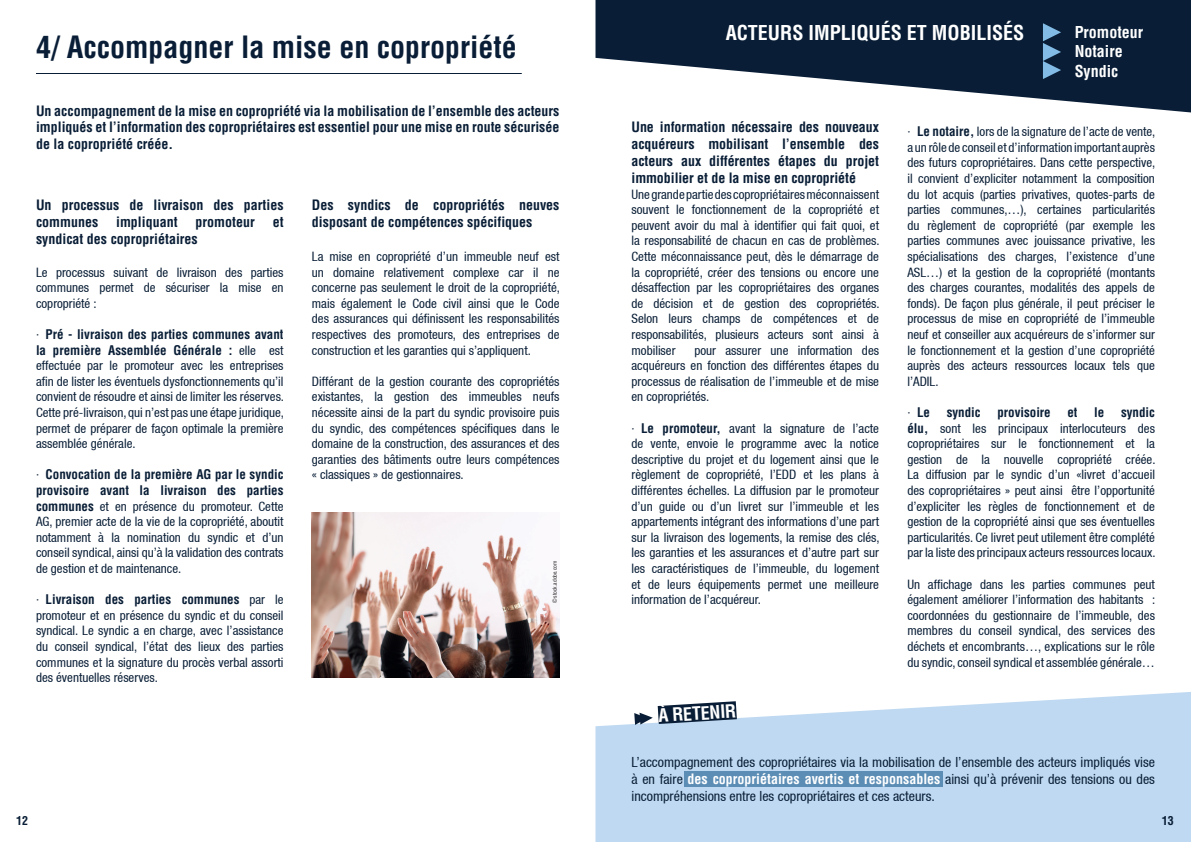
<style>
.page{position:relative;width:1191px;height:842px;background:#fff}
.page>*{position:absolute;margin:0;border:0;box-sizing:border-box;transform-origin:0 0}
.t1{font:700 condensed 30px "Helvetica LT Std";color:#091e36}
.t2{font:700 condensed 20px "Helvetica LT Std";color:#fff}
.t3{font:700 condensed 18px "Helvetica LT Std";color:#fff}
.t4{font:700 condensed 16px/19.8px "Helvetica LT Std";color:#fff}
.t5{font:700 condensed 14px/16.8px "Helvetica LT Std";color:#091e36;text-align:justify}
.t6{font:condensed 14px/16.8px "Helvetica 57";color:#091e36;text-align:justify}
.t7{font:condensed 13px/15.6px "Helvetica 57";color:#091e36;text-align:justify}
.t8{font:700 condensed 13px/15.6px "Helvetica LT Std";color:#091e36}
.t9{font:700 condensed 12px "Helvetica LT Std";color:#091e36}
.t10{font:condensed 5.5px "Helvetica LT Std";color:#231f20}
.s1{font-family:"Helvetica 57";font-weight:400}
.s2{font-family:"Helvetica LT Std";font-weight:700}
.s3{font-family:"Helvetica LT Std";font-weight:700;color:#fff}
</style>
<div class="page">
<hr style="left:36px;top:73px;width:486px;height:1px;background:#091e36">
<svg style="left:595px;top:692px;width:596px;height:150px;background:#c3dcf2"></svg>
<div style="left:685px;top:771px;width:258px;height:15px;background:#5b8db5"></div>
<img style="left:312px;top:512px;width:247px;height:165px">
<svg style="left:595px;top:0;width:596px;height:112px;fill:#091e36"></svg>
<svg style="left:1043px;top:23px;width:18px;height:56px"></svg>
<svg style="left:634px;top:692px;width:121px;height:42px"></svg>
<h1 class="t1" style="left:36px;top:28px;width:482px">4/ Accompagner la mise en copropriété</h1>
<p class="t5" style="left:36px;top:102px;width:525px">Un accompagnement de la mise en copropriété via la mobilisation de l’ensemble des acteurs impliqués et l’information des copropriétaires est essentiel pour une mise en route sécurisée de la copropriété créée.</p>
<p class="t5" style="left:36px;top:197px;width:249px">Un processus de livraison des parties communes</p>
<p class="t5" style="left:116px;top:213px;width:63px">impliquant</p>
<p class="t5" style="left:196px;top:213px;width:61px">promoteur</p>
<p class="t5" style="left:273px;top:213px;width:12px">et</p>
<p class="t5" style="left:36px;top:230px;width:163px">syndicat des copropriétaires</p>
<p class="t7" style="left:36px;top:264px;width:249px">Le processus suivant de livraison des parties communes permet de sécuriser la mise en copropriété :</p>
<p class="t8" style="left:36px;top:326px;width:249px"><span class="s1">·</span> Pré - livraison des parties communes avant la première Assemblée Générale : <span class="s1">elle est</span></p>
<p class="t7" style="left:36px;top:358px;width:249px">effectuée par le promoteur avec les entreprises afin de lister les éventuels dysfonctionnements qu’il convient de résoudre et ainsi de limiter les réserves.<br>Cette pré-livraison, qui n’est pas une étape juridique, permet de préparer de façon optimale la première assemblée générale.</p>
<p class="t8" style="left:36px;top:467px;width:249px"><span class="s1">·</span> Convocation de la première AG par le syndic provisoire avant la livraison des parties</p>
<p class="t7" style="left:36px;top:498px;width:249px"><span class="s2">communes</span> et en présence du promoteur. Cette AG, premier acte de la vie de la copropriété, aboutit notamment à la nomination du syndic et d’un conseil syndical, ainsi qu’à la validation des contrats de gestion et de maintenance.</p>
<p class="t8" style="left:36px;top:592px;width:249px"><span class="s1">·</span> Livraison des parties communes <span class="s1">par le</span></p>
<p class="t7" style="left:36px;top:607px;width:249px">promoteur et en présence du syndic et du conseil syndical. Le syndic a en charge, avec l’assistance du conseil syndical, l’état des lieux des parties communes et la signature du procès verbal assorti des éventuelles réserves.</p>
<p class="t5" style="left:312px;top:197px;width:249px">Des syndics de copropriétés neuves disposant de compétences spécifiques</p>
<p class="t7" style="left:312px;top:248px;width:249px">La mise en copropriété d’un immeuble neuf est un domaine relativement complexe car il ne concerne pas seulement le droit de la copropriété, mais également le Code civil ainsi que le Code des assurances qui définissent les responsabilités respectives des promoteurs, des entreprises de construction et les garanties qui s’appliquent.</p>
<p class="t7" style="left:312px;top:373px;width:249px">Différant de la gestion courante des copropriétés existantes, la gestion des immeubles neufs nécessite ainsi de la part du syndic provisoire puis du syndic, des compétences spécifiques dans le domaine de la construction, des assurances et des garanties des bâtiments outre leurs compétences « classiques » de gestionnaires.</p>
<p class="t10" style="left:551px;top:603px;width:44px;rotate:-90deg">© stock.adobe.com</p>
<h2 class="t2" style="left:725px;top:20px;width:300px">ACTEURS IMPLIQUÉS ET MOBILISÉS</h2>
<p class="t4" style="left:1074px;top:22px;width:70px">Promoteur<br>Notaire<br>Syndic</p>
<p class="t5" style="left:631px;top:119px;width:249px">Une information nécessaire des nouveaux acquéreurs mobilisant l’ensemble des acteurs aux différentes étapes du projet immobilier et de la mise en copropriété</p>
<p class="t7" style="left:631px;top:186px;width:249px">Une grande partie des copropriétaires méconnaissent souvent le fonctionnement de la copropriété et peuvent avoir du mal à identifier qui fait quoi, et la responsabilité de chacun en cas de problèmes.<br>Cette méconnaissance peut, dès le démarrage de la copropriété, créer des tensions ou encore une désaffection par les copropriétaires des organes de décision et de gestion des copropriétés.<br>Selon leurs champs de compétences et de responsabilités, plusieurs acteurs sont ainsi à mobiliser</p>
<p class="t7" style="left:631px;top:342px;width:249px;text-indent:63px">pour assurer une information des acquéreurs en fonction des différentes étapes du processus de réalisation de l’immeuble et de mise en copropriétés.</p>
<p class="t7" style="left:631px;top:420px;width:249px">· <span class="s2">Le promoteur,</span> avant la signature de l’acte de vente, envoie le programme avec la notice descriptive du projet et du logement ainsi que le règlement de copropriété, l’EDD et les plans à différentes échelles. La diffusion par le promoteur d’un guide ou d’un livret sur l’immeuble et les appartements intégrant des informations d’une part sur la livraison des logements, la remise des clés, les garanties et les assurances et d’autre part sur les caractéristiques de l’immeuble, du logement et de leurs équipements permet une meilleure information de l’acquéreur.</p>
<h3 class="t3" style="left:657px;top:705px;width:79px;rotate:-4deg">À RETENIR</h3>
<p class="t7" style="left:907px;top:124px;width:249px">· <span class="s2">Le notaire,</span> lors de la signature de l’acte de vente, a un rôle de conseil et d’information important auprès des futurs copropriétaires. Dans cette perspective, il convient d’expliciter notamment la composition du lot acquis (parties privatives, quotes-parts de parties communes,…), certaines particularités du règlement de copropriété (par exemple les parties communes avec jouissance privative, les spécialisations des charges, l’existence d’une ASL…) et la gestion de la copropriété (montants des charges courantes, modalités des appels de fonds). De façon plus générale, il peut préciser le processus de mise en copropriété de l’immeuble neuf et conseiller aux acquéreurs de s’informer sur le fonctionnement et la gestion d’une copropriété auprès des acteurs ressources locaux tels que l’ADIL.</p>
<p class="t8" style="left:907px;top:404px;width:24px"><span class="s1">·</span> Le</p>
<p class="t8" style="left:946px;top:404px;width:35px">syndic</p>
<p class="t8" style="left:997px;top:404px;width:55px">provisoire</p>
<p class="t8" style="left:1067px;top:404px;width:12px">et</p>
<p class="t8" style="left:1094px;top:404px;width:12px">le</p>
<p class="t8" style="left:1121px;top:404px;width:35px">syndic</p>
<p class="t7" style="left:907px;top:420px;width:249px"><span class="s2">élu,</span> sont les principaux interlocuteurs des copropriétaires sur le fonctionnement et la gestion de la nouvelle copropriété créée.<br>La diffusion par le syndic d’un «livret d’accueil des copropriétaires » peut ainsi être l’opportunité d’expliciter les règles de fonctionnement et de gestion de la copropriété ainsi que ses éventuelles particularités. Ce livret peut utilement être complété par la liste des principaux acteurs ressources locaux.</p>
<p class="t7" style="left:907px;top:576px;width:249px">Un affichage dans les parties communes peut également améliorer l’information des habitants : coordonnées du gestionnaire de l’immeuble, des membres du conseil syndical, des services des déchets et encombrants…, explications sur le rôle du syndic, conseil syndical et assemblée générale…</p>
<p class="t6" style="left:631px;top:753px;width:525px">L’accompagnement des copropriétaires via la mobilisation de l’ensemble des acteurs impliqués vise à en faire <span class="s3">des copropriétaires avertis et responsables</span> ainsi qu’à prévenir des tensions ou des incompréhensions entre les copropriétaires et ces acteurs.</p>
<p class="t9" style="left:16px;top:813px;width:13px">12</p>
<p class="t9" style="left:1162px;top:813px;width:13px">13</p>
</div>
